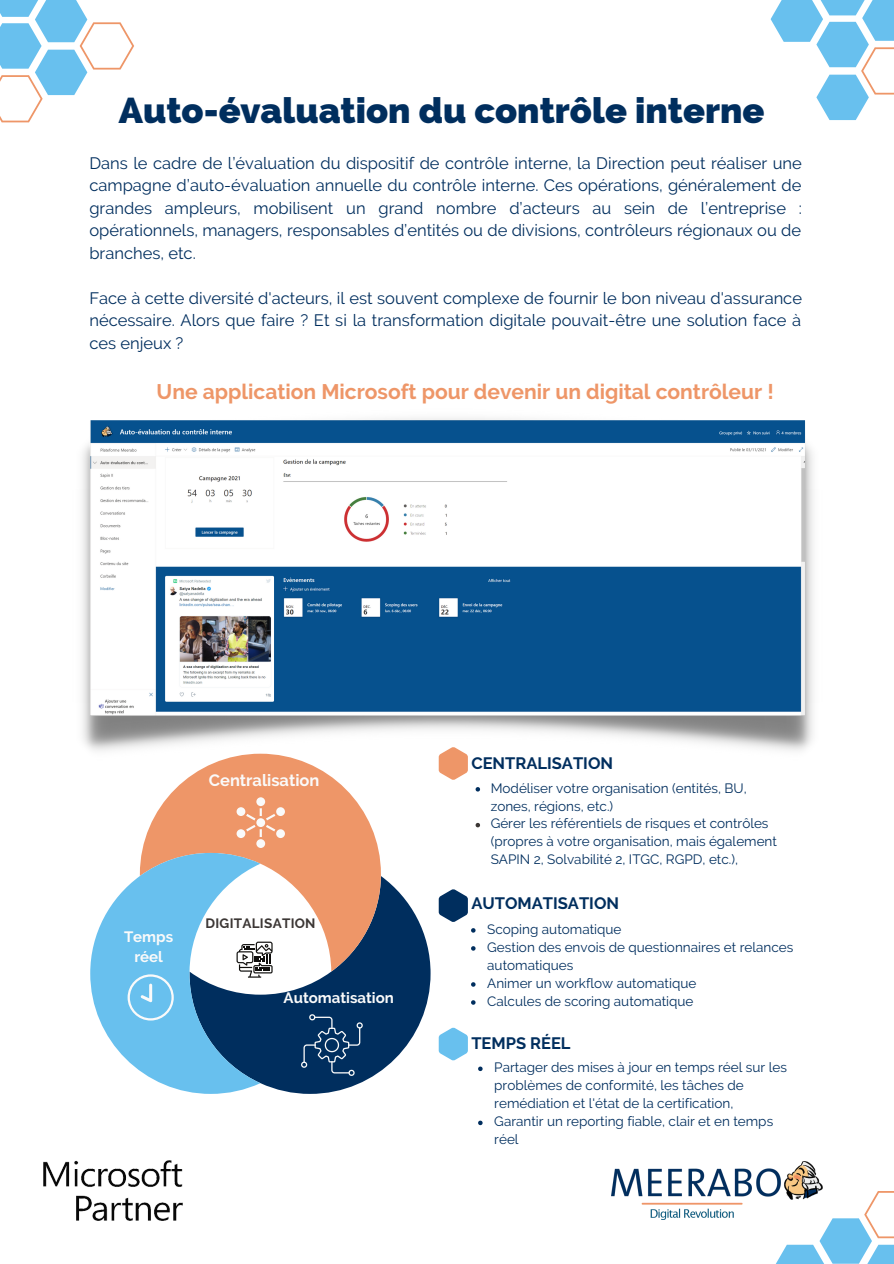
<style>
.page{position:relative;width:894px;height:1264px;background:#fff}
.page>*{position:absolute;margin:0;border:0;box-sizing:border-box;transform-origin:0 0}
.t1{font:800 36px "Raleway";color:#002e5e}
.t2{font:700 21px "Raleway";color:#ee9668}
.t3{font:16.5px/22.5px "Raleway";color:#002e5e;text-align:justify}
.t4{font:700 16.5px "Raleway";color:#002e5e}
.t5{font:700 16.35px "Raleway";color:#fafafa}
.t6{font:700 15px "Raleway";color:#fafafa}
.t7{font:13.5px/18px "Raleway";color:#002e5e}
.t8{font:700 13.5px "Raleway";letter-spacing:.02em;color:#3c3735}
</style>
<div class="page">
<svg style="left:285px;top:876px;width:145px;height:217px;fill:#002e5e"></svg>
<svg style="left:168px;top:760px;width:213px;height:211px;fill:#ee9668"></svg>
<svg style="left:301px;top:1014px;width:61px;height:61px;background:#1d4570"></svg>
<svg style="left:90px;top:797px;width:195px;height:296px"></svg>
<svg style="left:438px;top:889px;width:30px;height:33px"></svg>
<svg style="left:438px;top:760px;width:30px;height:19px"></svg>
<svg style="left:438px;top:1027px;width:30px;height:33px"></svg>
<img style="left:43px;top:1160px;width:140px;height:61px">
<img style="left:611px;top:1161px;width:212px;height:58px">
<img style="left:82px;top:418px;width:731px;height:342px">
<svg style="left:478px;top:1066px;width:4px;height:5px"></svg>
<svg style="left:478px;top:1120px;width:4px;height:5px"></svg>
<svg style="left:475px;top:787px;width:5px;height:4px"></svg>
<svg style="left:475px;top:822px;width:5px;height:5px"></svg>
<svg style="left:471px;top:928px;width:4px;height:4px"></svg>
<svg style="left:471px;top:946px;width:4px;height:4px"></svg>
<svg style="left:471px;top:982px;width:4px;height:4px"></svg>
<svg style="left:471px;top:1000px;width:4px;height:4px"></svg>
<svg style="left:0;top:0;width:134px;height:122px"></svg>
<svg style="left:770px;top:0;width:123px;height:120px"></svg>
<svg style="left:773px;top:1190px;width:120px;height:73px"></svg>
<p class="t1" style="left:119px;top:90px;width:647px">Auto-évaluation du contrôle interne</p>
<p class="t3" style="left:89px;top:152px;width:713px">Dans le cadre de l’évaluation du dispositif de contrôle interne, la Direction peut réaliser une campagne d’auto-évaluation annuelle du contrôle interne. Ces opérations, généralement de grandes ampleurs, mobilisent un grand nombre d’acteurs au sein de l’entreprise : opérationnels, managers, responsables d’entités ou de divisions, contrôleurs régionaux ou de branches, etc.</p>
<p class="t3" style="left:89px;top:287px;width:714px">Face à cette diversité d'acteurs, il est souvent complexe de fournir le bon niveau d'assurance nécessaire. Alors que faire ? Et si la transformation digitale pouvait-être une solution face à ces enjeux ?</p>
<p class="t2" style="left:157px;top:379px;width:618px">Une application Microsoft pour devenir un digital contrôleur !</p>
<p class="t5" style="left:209px;top:770px;width:112px">Centralisation</p>
<p class="t6" style="left:124px;top:927px;width:51px">Temps</p>
<p class="t6" style="left:134px;top:948px;width:30px">réel</p>
<p class="t8" style="left:205px;top:914px;width:112px">DIGITALISATION</p>
<p class="t6" style="left:283px;top:988px;width:112px">Automatisation</p>
<p class="t4" style="left:471px;top:753px;width:143px">CENTRALISATION</p>
<p class="t7" style="left:490px;top:779px;width:257px">Modéliser votre organisation (entités, BU, zones, régions, etc.)</p>
<p class="t7" style="left:490px;top:814px;width:288px">Gérer les référentiels de risques et contrôles (propres à votre organisation, mais également<br>SAPIN 2, Solvabilité 2, ITGC, RGPD, etc.),</p>
<p class="t4" style="left:471px;top:893px;width:149px">AUTOMATISATION</p>
<p class="t7" style="left:487px;top:920px;width:136px">Scoping automatique</p>
<p class="t7" style="left:487px;top:938px;width:307px">Gestion des envois de questionnaires et relances automatiques</p>
<p class="t7" style="left:487px;top:974px;width:210px">Animer un workflow automatique</p>
<p class="t7" style="left:487px;top:992px;width:208px">Calcules de scoring automatique</p>
<p class="t4" style="left:471px;top:1033px;width:101px">TEMPS RÉEL</p>
<p class="t7" style="left:494px;top:1058px;width:294px">Partager des mises à jour en temps réel sur les problèmes de conformité, les tâches de remédiation et l'état de la certification,</p>
<p class="t7" style="left:494px;top:1112px;width:280px">Garantir un reporting fiable, clair et en temps réel</p>
</div>
